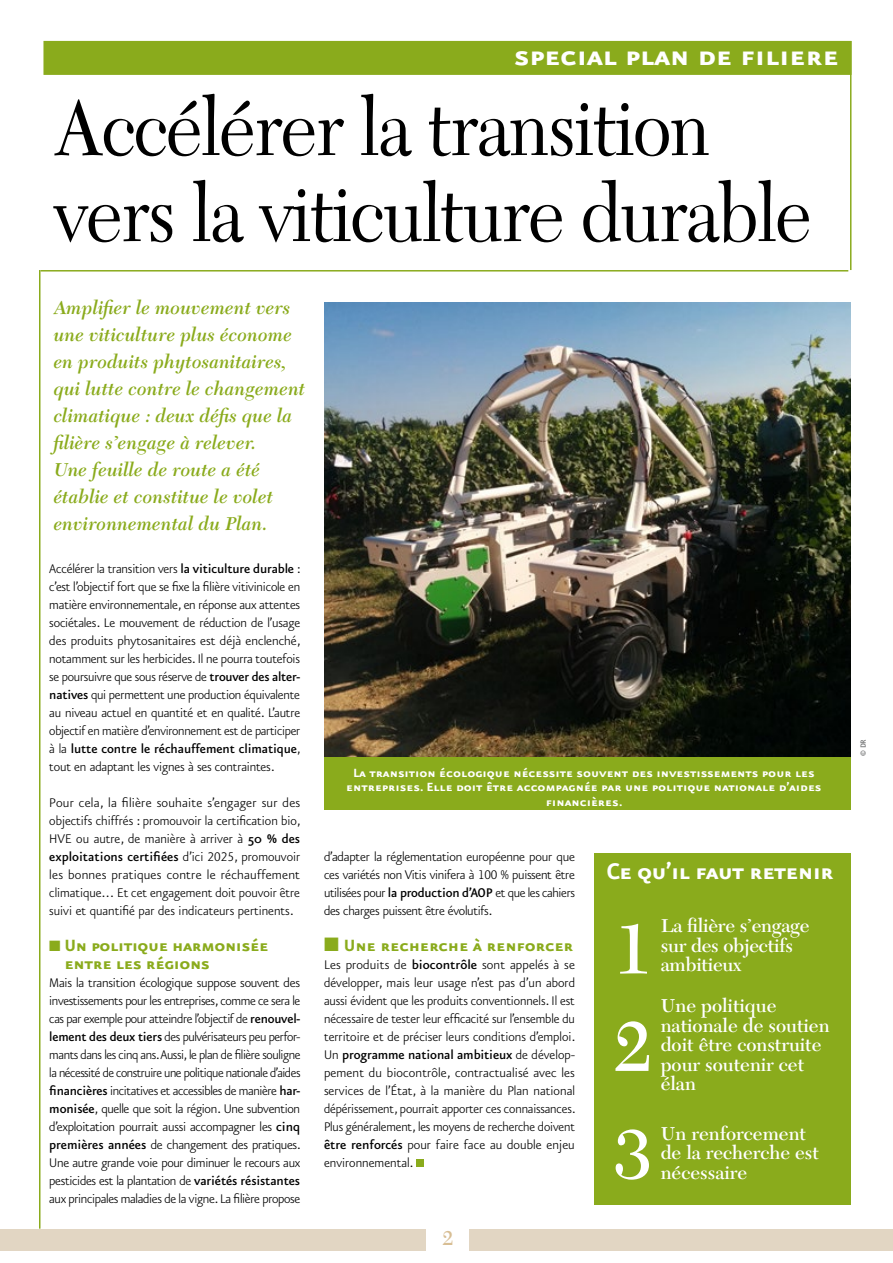
<style>
.page{position:relative;width:893px;height:1263px;background:#fff}
.page>*{position:absolute;margin:0;border:0;box-sizing:border-box;transform-origin:0 0}
.t1{font:82.5px/86.1px "New Caledonia";letter-spacing:-.02em;color:#000;scale:.92 1}
.t2{font:600 73.5px/97.5px "New Caledonia";color:#fff}
.t3{font:34.2px "Eureka Sans Bold Caps";letter-spacing:-.01em;color:#fff}
.t4{font:27px "Eureka Sans Bold Caps";letter-spacing:-.03em;color:#fff}
.t5{font:600 21px "New Caledonia";color:#d8be94}
.t6{font:italic 600 19.5px/27px "New Caledonia";color:#8aab1c}
.t7{font:600 19.5px/19.5px "New Caledonia";color:#fff}
.t8{font:19.5px/18px "Eureka Sans Bold Caps";letter-spacing:-.02em;color:#8aab1c}
.t9{font:300 15px/18px "Eureka Sans";letter-spacing:-.01em;color:#000;text-align:justify}
.t10{font:14.25px/14.2px "Eureka Sans Bold Caps";color:#fff;text-align:center}
.t11{font:500 9px "Eureka Sans";color:#707172}
.s1{font-weight:500}
.s2{font-family:"Eureka Sans Light Caps";font-weight:400}
</style>
<div class="page">
<div style="left:324px;top:756px;width:526px;height:54px;background:#8aab1c"></div>
<hr style="left:850px;top:41px;width:1px;height:229px;background:#8aab1c">
<hr style="left:39px;top:270px;width:1px;height:959px;background:#8aab1c">
<div style="left:0;top:1229px;width:893px;height:22px;background:#e2d6c3"></div>
<div style="left:427px;top:1229px;width:42px;height:31px;background:#fff"></div>
<hr style="left:41px;top:270px;width:807px;height:2px;background:#8aab1c">
<div style="left:43px;top:41px;width:808px;height:34px;background:#8aab1c;border:2px solid #8aab1c"></div>
<div style="left:416px;top:1159px;width:8px;height:8px;background:#8aab1c"></div>
<img style="left:324px;top:303px;width:526px;height:453px">
<div style="left:594px;top:854px;width:256px;height:351px;background:#8aab1c"></div>
<h3 class="t3" style="left:514px;top:38px;width:327px">special plan de filiere</h3>
<h1 class="t1" style="left:54px;top:87px;width:825px">Accélérer la transition vers la viticulture durable</h1>
<p class="t6" style="left:54px;top:294px;width:253px">Amplifier le mouvement vers une viticulture plus économe en produits phytosanitaires, qui lutte contre le changement climatique : deux défis que la filière s’engage à relever.<br>Une feuille de route a été établie et constitue le volet environnemental du Plan.</p>
<p class="t9" style="left:49px;top:560px;width:253px">Accélérer la transition vers <span class="s1">la viticulture durable</span> : c’est l’objectif fort que se fixe la filière vitivinicole en matière environnementale, en réponse aux attentes sociétales. Le mouvement de réduction de l’usage des produits phytosanitaires est déjà enclenché, notamment sur les herbicides. Il ne pourra toutefois se poursuivre que sous réserve de <span class="s1">trouver des alter&shy;natives</span> qui permettent une production équivalente au niveau actuel en quantité et en qualité. L’autre objectif en matière d’environnement est de participer à la <span class="s1">lutte contre le réchauffement climatique</span>, tout en adaptant les vignes à ses contraintes.</p>
<p class="t9" style="left:49px;top:794px;width:253px">Pour cela, la filière souhaite s’engager sur des objectifs chiffrés : promouvoir la certification bio, HVE ou autre, de manière à arriver à <span class="s1">50 % des exploitations certifiées</span> d’ici <span class="s2">2025</span>, promouvoir les bonnes pratiques contre le réchauffement climatique… Et cet engagement doit pouvoir être suivi et quantifié par des indicateurs pertinents.</p>
<h3 class="t8" style="left:65px;top:937px;width:205px;text-indent:-15px">■ Un politique harmonisée entre les régions</h3>
<p class="t9" style="left:49px;top:974px;width:253px">Mais la transition écologique suppose souvent des investissements pour les entreprises, comme ce sera le cas par exemple pour atteindre l’objectif de <span class="s1">renouvel&shy;lement des deux tiers</span> des pulvérisateurs peu perfor&shy;mants dans les cinq ans. Aussi, le plan de filière souligne la nécessité de construire une politique nationale d’aides <span class="s1">financières</span> incitatives et accessibles de manière <span class="s1">har&shy;monisée</span>, quelle que soit la région. Une subvention d’exploitation pourrait aussi accompagner les <span class="s1">cinq premières années</span> de changement des pratiques.<br>Une autre grande voie pour diminuer le recours aux pesticides est la plantation de <span class="s1">variétés résistantes </span>aux principales maladies de la vigne. La filière propose</p>
<p class="t10" style="left:346px;top:766px;width:477px">La transition écologique nécessite souvent des investissements pour les entreprises. Elle doit être accompagnée par une politique nationale d’aides financières.</p>
<p class="t9" style="left:324px;top:848px;width:252px">d’adapter la réglementation européenne pour que ces variétés non Vitis vinifera à <span class="s2">100</span> % puissent être utilisées pour <span class="s1">la production d’AOP</span> et que les cahiers des charges puissent être évolutifs.</p>
<h3 class="t8" style="left:324px;top:937px;width:251px">■ Une recherche à renforcer</h3>
<p class="t9" style="left:324px;top:956px;width:253px">Les produits de <span class="s1">biocontrôle</span> sont appelés à se développer, mais leur usage n’est pas d’un abord aussi évident que les produits conventionnels. Il est nécessaire de tester leur efficacité sur l’ensemble du territoire et de préciser leurs conditions d’emploi.<br>Un <span class="s1">programme national ambitieux</span> de dévelop&shy;pement du biocontrôle, contractualisé avec les services de l’État, à la manière du Plan national dépérissement, pourrait apporter ces connaissances.<br>Plus généralement, les moyens de recherche doivent <span class="s1">être renforcés</span> pour faire face au double enjeu environnemental.</p>
<h3 class="t5" style="left:442px;top:1226px;width:12px">2</h3>
<h3 class="t4" style="left:607px;top:858px;width:229px">Ce qu’il faut retenir</h3>
<h2 class="t2" style="left:614px;top:902px;width:40px">1<br>2</h2>
<h2 class="t2" style="left:614px;top:1107px;width:40px">3</h2>
<h3 class="t7" style="left:661px;top:916px;width:150px">La filière s’engage sur des objectifs ambitieux</h3>
<h3 class="t7" style="left:661px;top:996px;width:170px">Une politique nationale de soutien doit être construite pour soutenir cet élan</h3>
<h3 class="t7" style="left:661px;top:1124px;width:160px">Un renforcement de la recherche est nécessaire</h3>
<p class="t11" style="left:859px;top:756px;width:19px;rotate:-90deg">© DR</p>
</div>
